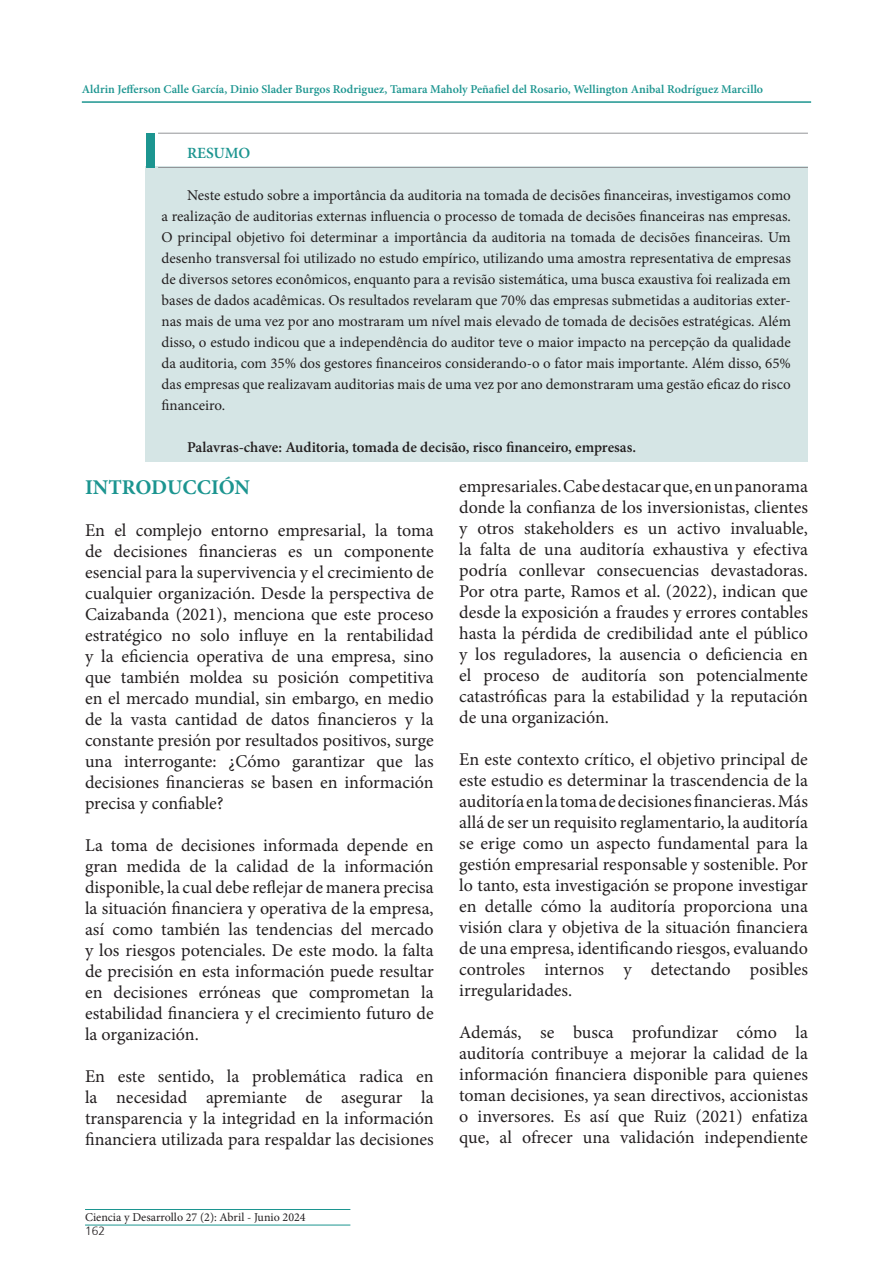
<style>
.page{position:relative;width:893px;height:1263px;background:#fff}
.page>*{position:absolute;margin:0;border:0;box-sizing:border-box;transform-origin:0 0}
.t1{font:700 21px "Minion Pro";color:#1c9590}
.t2{font:18px/21px "Minion Pro";color:#231f20;text-align:justify}
.t3{font:600 15.6px "Minion Pro";letter-spacing:-.005em;color:#1c9590}
.t4{font:15px/21px "Minion Pro";color:#231f20;text-align:justify}
.t5{font:600 15px "Minion Pro";color:#231f20}
.t6{font:600 12px "Minion Pro";color:#1c9590}
.t7{font:12px "Minion Pro";color:#231f20}
.t8{font:300 12px "Frutiger";color:#231f20}
</style>
<div class="page">
<hr style="left:82px;top:101px;width:729px;height:2px;background:#1c9590">
<hr style="left:85px;top:1209px;width:265px;height:1px;background:#1c9590">
<hr style="left:85px;top:1225px;width:265px;height:1px;background:#1c9590">
<div style="left:146px;top:167px;width:662px;height:295px;background:#d5e5e5"></div>
<div style="left:146px;top:133px;width:8px;height:35px;background:#1c9590"></div>
<hr style="left:158px;top:133px;width:650px;height:1px;background:#939598">
<hr style="left:158px;top:167px;width:650px;height:1px;background:#939598">
<p class="t6" style="left:82px;top:80px;width:683px">Aldrin Jefferson Calle García, Dinio Slader Burgos Rodriguez, Tamara Maholy Peñafiel del Rosario, Wellington Anibal Rodríguez Marcillo</p>
<p class="t3" style="left:187px;top:142px;width:65px">RESUMO</p>
<p class="t4" style="left:162px;top:185px;width:631px;text-indent:26px">Neste estudo sobre a importância da auditoria na tomada de decisões financeiras, investigamos como a realização de auditorias externas influencia o processo de tomada de decisões financeiras nas empresas.<br>O principal objetivo foi determinar a importância da auditoria na tomada de decisões financeiras. Um desenho transversal foi utilizado no estudo empírico, utilizando uma amostra representativa de empresas de diversos setores econômicos, enquanto para a revisão sistemática, uma busca exaustiva foi realizada em bases de dados acadêmicas. Os resultados revelaram que 70% das empresas submetidas a auditorias exter&shy;nas mais de uma vez por ano mostraram um nível mais elevado de tomada de decisões estratégicas. Além disso, o estudo indicou que a independência do auditor teve o maior impacto na percepção da qualidade da auditoria, com 35% dos gestores financeiros considerando-o o fator mais importante. Além disso, 65% das empresas que realizavam auditorias mais de uma vez por ano demonstraram uma gestão eficaz do risco financeiro.</p>
<p class="t5" style="left:187px;top:437px;width:450px">Palavras-chave: Auditoria, tomada de decisão, risco financeiro, empresas.</p>
<p class="t1" style="left:85px;top:473px;width:167px">INTRODUCCIÓN</p>
<p class="t2" style="left:85px;top:520px;width:350px">En el complejo entorno empresarial, la toma de decisiones financieras es un componente esencial para la supervivencia y el crecimiento de cualquier organización. Desde la perspectiva de Caizabanda (2021), menciona que este proceso estratégico no solo influye en la rentabilidad y la eficiencia operativa de una empresa, sino que también moldea su posición competitiva en el mercado mundial, sin embargo, en medio de la vasta cantidad de datos financieros y la constante presión por resultados positivos, surge una interrogante: ¿Cómo garantizar que las decisiones financieras se basen en información precisa y confiable?</p>
<p class="t2" style="left:85px;top:835px;width:350px">La toma de decisiones informada depende en gran medida de la calidad de la información disponible, la cual debe reflejar de manera precisa la situación financiera y operativa de la empresa, así como también las tendencias del mercado y los riesgos potenciales. De este modo. la falta de precisión en esta información puede resultar en decisiones erróneas que comprometan la estabilidad financiera y el crecimiento futuro de la organización.</p>
<p class="t2" style="left:85px;top:1066px;width:350px">En este sentido, la problemática radica en la necesidad apremiante de asegurar la transparencia y la integridad en la información financiera utilizada para respaldar las decisiones</p>
<p class="t7" style="left:85px;top:1209px;width:222px">Ciencia y Desarrollo 27 (2): Abril - Junio 2024</p>
<p class="t8" style="left:85px;top:1222px;width:22px">162</p>
<p class="t2" style="left:459px;top:476px;width:350px">empresariales. Cabe destacar que, en un panorama donde la confianza de los inversionistas, clientes y otros stakeholders es un activo invaluable, la falta de una auditoría exhaustiva y efectiva podría conllevar consecuencias devastadoras.<br>Por otra parte, Ramos et al. (2022), indican que desde la exposición a fraudes y errores contables hasta la pérdida de credibilidad ante el público y los reguladores, la ausencia o deficiencia en el proceso de auditoría son potencialmente catastróficas para la estabilidad y la reputación de una organización.</p>
<p class="t2" style="left:459px;top:749px;width:350px">En este contexto crítico, el objetivo principal de este estudio es determinar la trascendencia de la auditoría en la toma de decisiones financieras. Más allá de ser un requisito reglamentario, la auditoría se erige como un aspecto fundamental para la gestión empresarial responsable y sostenible. Por lo tanto, esta investigación se propone investigar en detalle cómo la auditoría proporciona una visión clara y objetiva de la situación financiera de una empresa, identificando riesgos, evaluando controles internos y detectando posibles irregularidades.</p>
<p class="t2" style="left:459px;top:1022px;width:350px">Además, se busca profundizar cómo la auditoría contribuye a mejorar la calidad de la información financiera disponible para quienes toman decisiones, ya sean directivos, accionistas o inversores. Es así que Ruiz (2021) enfatiza que, al ofrecer una validación independiente</p>
</div>
